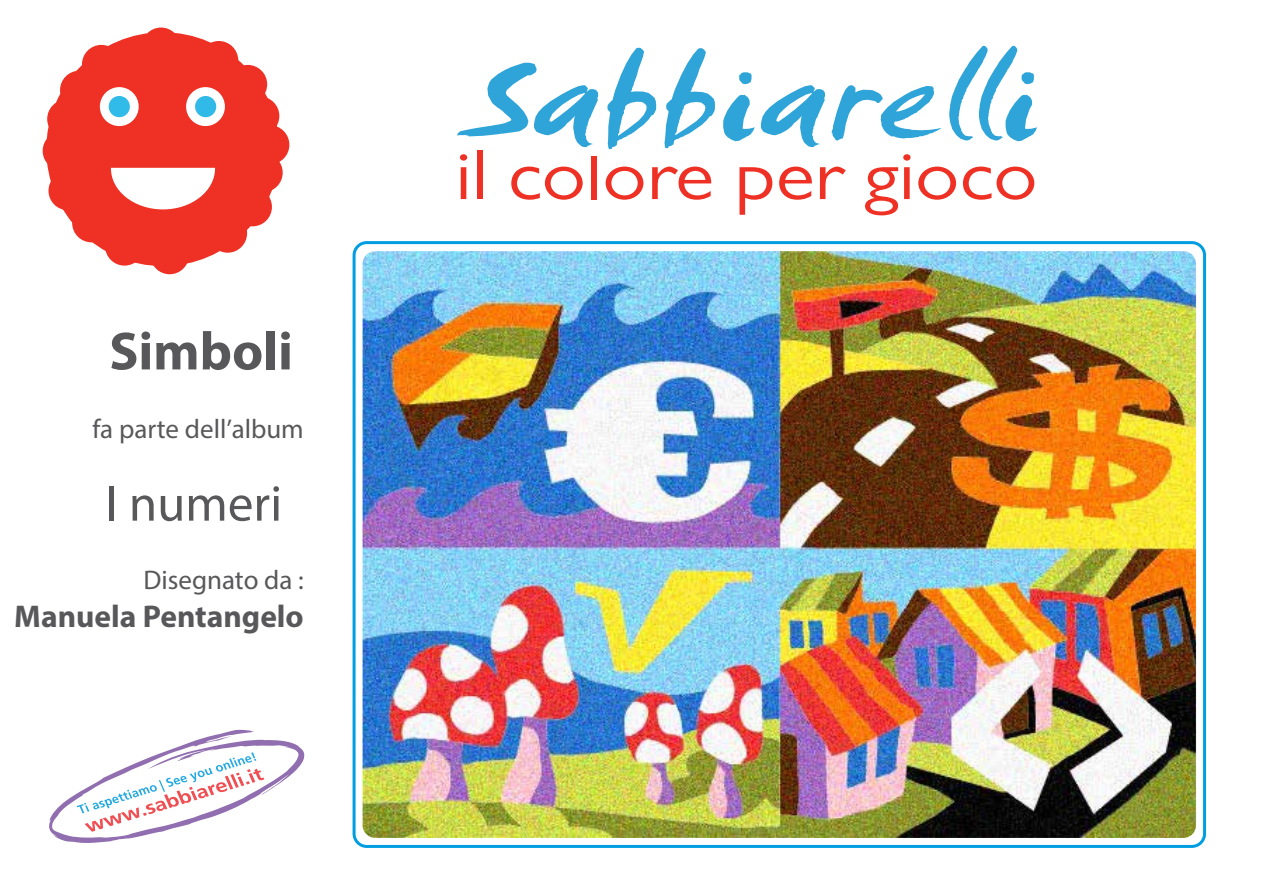
<style>
.page{position:relative;width:1263px;height:893px;background:#fff}
.page>*{position:absolute;margin:0;border:0;box-sizing:border-box;transform-origin:0 0}
.t1{font:700 54px "Myriad Pro";color:#58585a}
.t2{font:51px "Myriad Pro";color:#58585a}
.t3{font:700 31.5px "Myriad Pro";color:#58585a}
.t4{font:27px "Myriad Pro";color:#58585a}
</style>
<div class="page">
<svg style="left:457px;top:63px;width:141px;height:84px"></svg>
<svg style="left:607px;top:48px;width:49px;height:101px"></svg>
<svg style="left:664px;top:48px;width:51px;height:100px"></svg>
<svg style="left:723px;top:72px;width:32px;height:69px"></svg>
<svg style="left:761px;top:85px;width:64px;height:62px"></svg>
<svg style="left:832px;top:85px;width:109px;height:55px"></svg>
<svg style="left:949px;top:46px;width:88px;height:95px"></svg>
<svg style="left:460px;top:154px;width:7px;height:45px"></svg>
<div style="left:477px;top:151px;width:5px;height:48px;background:#ee3124"></div>
<svg style="left:511px;top:167px;width:72px;height:33px"></svg>
<div style="left:591px;top:156px;width:6px;height:43px;background:#ee3124"></div>
<svg style="left:606px;top:167px;width:37px;height:33px"></svg>
<svg style="left:652px;top:167px;width:59px;height:33px"></svg>
<svg style="left:739px;top:167px;width:33px;height:48px"></svg>
<svg style="left:779px;top:167px;width:33px;height:33px"></svg>
<svg style="left:820px;top:167px;width:26px;height:32px"></svg>
<svg style="left:865px;top:154px;width:45px;height:61px"></svg>
<svg style="left:918px;top:167px;width:38px;height:33px"></svg>
<svg style="left:963px;top:167px;width:71px;height:33px"></svg>
<div style="left:46px;top:32px;width:233px;height:234px;background:#ee3124;border-radius:50%"></div>
<div style="left:72px;top:203px;width:39px;height:39px;background:#ee3124;border-radius:50%"></div>
<div style="left:82px;top:45px;width:39px;height:39px;background:#ee3124;border-radius:50%"></div>
<div style="left:244px;top:153px;width:39px;height:39px;background:#ee3124;border-radius:50%"></div>
<div style="left:199px;top:41px;width:39px;height:39px;background:#ee3124;border-radius:50%"></div>
<div style="left:228px;top:65px;width:39px;height:39px;background:#ee3124;border-radius:50%"></div>
<div style="left:240px;top:97px;width:39px;height:39px;background:#ee3124;border-radius:50%"></div>
<div style="left:251px;top:125px;width:38px;height:39px;background:#ee3124;border-radius:50%"></div>
<div style="left:208px;top:214px;width:39px;height:39px;background:#ee3124;border-radius:50%"></div>
<div style="left:150px;top:235px;width:39px;height:39px;background:#ee3124;border-radius:50%"></div>
<div style="left:105px;top:227px;width:39px;height:39px;background:#ee3124;border-radius:50%"></div>
<div style="left:142px;top:28px;width:38px;height:39px;background:#ee3124;border-radius:50%"></div>
<div style="left:233px;top:187px;width:39px;height:39px;background:#ee3124;border-radius:50%"></div>
<div style="left:48px;top:171px;width:39px;height:39px;background:#ee3124;border-radius:50%"></div>
<div style="left:43px;top:131px;width:38px;height:39px;background:#ee3124;border-radius:50%"></div>
<div style="left:60px;top:71px;width:39px;height:39px;background:#ee3124;border-radius:50%"></div>
<div style="left:47px;top:99px;width:39px;height:39px;background:#ee3124;border-radius:50%"></div>
<div style="left:100px;top:87px;width:39px;height:39px;background:#fff;border-radius:50%"></div>
<div style="left:186px;top:87px;width:39px;height:39px;background:#fff;border-radius:50%"></div>
<svg style="left:111px;top:168px;width:104px;height:41px"></svg>
<div style="left:109px;top:96px;width:21px;height:21px;background:#30bbe8;border-radius:50%"></div>
<div style="left:195px;top:96px;width:21px;height:21px;background:#31bae7;border-radius:50%"></div>
<svg style="left:49px;top:730px;width:256px;height:113px"></svg>
<div style="left:353px;top:241px;width:853px;height:607px;border:3px solid #009ee0;border-radius:13px"></div>
<img style="left:363px;top:251px;width:833px;height:587px">
<h1 class="t1" style="left:109px;top:316px;width:185px">Simboli</h1>
<p class="t4" style="left:92px;top:412px;width:213px">fa parte dell’album</p>
<h2 class="t2" style="left:106px;top:472px;width:178px">I numeri</h2>
<p class="t4" style="left:144px;top:563px;width:162px">Disegnato da :</p>
<p class="t3" style="left:14px;top:596px;width:291px">Manuela Pentangelo</p>
</div>
